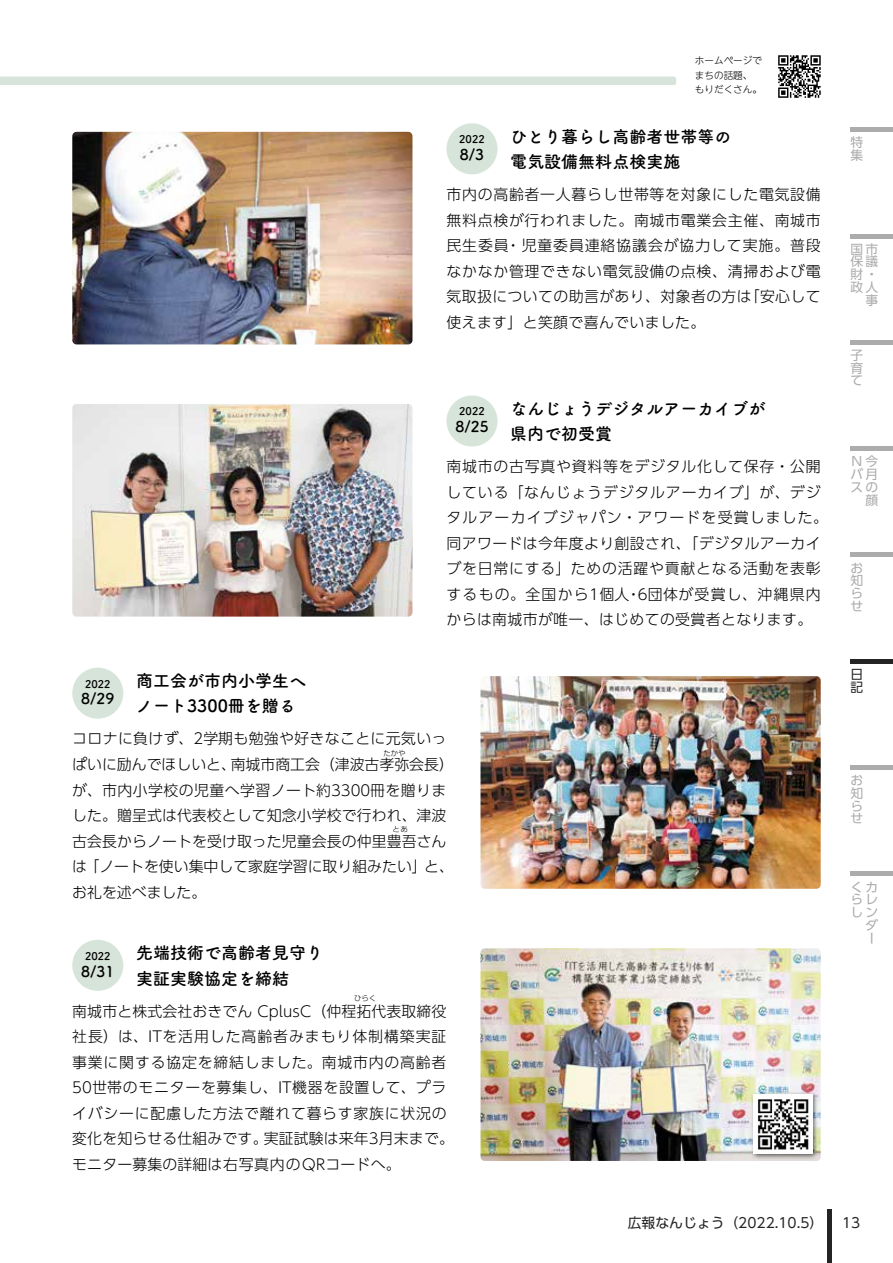
<style>
.page{position:relative;width:893px;height:1263px;background:#fff}
.page>*{position:absolute;margin:0;border:0;box-sizing:border-box;transform-origin:0 0}
.t1{font:700 16.95px/25.5px "Tsuku A Rd Gothic";color:#000}
.t2{font:300 14.85px/25.5px "UD Shin Go Pr 6 N";letter-spacing:.05em;color:#000}
.t3{font:300 14.85px/25.5px "UD Shin Go Pr 6 N";letter-spacing:.005em;color:#000}
.t4{font:300 14.85px/25.5px "UD Shin Go Pr 6 N";letter-spacing:.025em;color:#000;text-align:justify}
.t5{font:700 14.85px "Tsuku A Rd Gothic";color:#000}
.t6{font:13.8px "UD Shin Go Pr 6 N";color:#242424}
.t7{font:12.75px/12.8px "UD Shin Go Pr 6 N";color:#acacac;text-align:justify}
.t8{font:12.75px/12.8px "UD Shin Go Pr 6 N";color:#242424}
.t9{font:700 10.65px "Tsuku A Rd Gothic";color:#000}
.t10{font:300 9.6px/14.9px "UD Shin M Go Pr 6 N";color:#000}
.t11{font:300 7.5px "UD Shin Go Pr 6 N";letter-spacing:-.025em;color:#000}
</style>
<div class="page">
<div style="left:446px;top:395px;width:51px;height:51px;background:#d6e4da;border-radius:50%"></div>
<div style="left:72px;top:668px;width:51px;height:51px;background:#d6e4da;border-radius:50%"></div>
<div style="left:72px;top:940px;width:51px;height:51px;background:#d6e4da;border-radius:50%"></div>
<div style="left:446px;top:123px;width:51px;height:51px;background:#d6e4da;border-radius:50%"></div>
<img style="left:72px;top:132px;width:340px;height:212px">
<img style="left:72px;top:404px;width:340px;height:213px">
<img style="left:480px;top:676px;width:341px;height:213px">
<img style="left:480px;top:948px;width:341px;height:213px">
<img style="left:749px;top:1090px;width:72px;height:71px">
<img style="left:754px;top:1094px;width:59px;height:59px">
<div style="left:0;top:77px;width:676px;height:8px;background:#d6e4da"></div>
<svg style="left:778px;top:55px;width:43px;height:43px"></svg>
<hr style="left:827px;top:1210px;width:4px;height:53px;background:#242424">
<hr style="left:850px;top:128px;width:43px;height:4px;background:#acacac">
<hr style="left:850px;top:234px;width:43px;height:4px;background:#acacac">
<hr style="left:850px;top:340px;width:43px;height:4px;background:#acacac">
<div style="left:850px;top:446px;width:43px;height:5px;background:#acacac"></div>
<hr style="left:850px;top:553px;width:43px;height:4px;background:#acacac">
<hr style="left:850px;top:659px;width:43px;height:4px;background:#242424">
<div style="left:850px;top:765px;width:43px;height:5px;background:#acacac"></div>
<hr style="left:850px;top:872px;width:43px;height:4px;background:#acacac">
<p class="t9" style="left:459px;top:131px;width:27px">2022</p>
<p class="t5" style="left:460px;top:143px;width:26px">8/3</p>
<p class="t10" style="left:695px;top:52px;width:68px">ホームページでまちの話題、もりだくさん。</p>
<p class="t1" style="left:510px;top:122px;width:223px">ひとり暮らし高齢者世帯等の電気設備無料点検実施</p>
<p class="t4" style="left:446px;top:181px;width:376px">市内の高齢者一人暮らし世帯等を対象にした電気設備無料点検が行われました。南城市電業会主催、南城市民生委員・児童委員連絡協議会が協力して実施。普段なかなか管理できない電気設備の点検、清掃および電気取扱についての助言があり、対象者の方は「安心して使えます」と笑顔で喜んでいました。</p>
<p class="t9" style="left:459px;top:403px;width:27px">2022</p>
<p class="t5" style="left:455px;top:415px;width:35px">8/25</p>
<p class="t1" style="left:510px;top:395px;width:257px">なんじょうデジタルアーカイブが県内で初受賞</p>
<p class="t9" style="left:85px;top:675px;width:27px">2022</p>
<p class="t5" style="left:81px;top:687px;width:35px">8/29</p>
<p class="t1" style="left:136px;top:667px;width:172px">商工会が市内小学生へノート3300冊を贈る</p>
<p class="t2" style="left:446px;top:453px;width:383px">南城市の古写真や資料等をデジタル化して保存・公開している「なんじょうデジタルアーカイブ」が、デジタルアーカイブジャパン・アワードを受賞しました。同アワードは今年度より創設され、「デジタルアーカイブを日常にする」ための活躍や貢献となる活動を表彰するもの。全国から1個人・6団体が受賞し、沖縄県内からは南城市が唯一、はじめての受賞者となります。</p>
<p class="t3" style="left:72px;top:725px;width:383px">コロナに負けず、2学期も勉強や好きなことに元気いっぱいに励んでほしいと、南城市商工会（津波古孝弥会長）が、市内小学校の児童へ学習ノート約3300冊を贈りました。贈呈式は代表校として知念小学校で行われ、津波古会長からノートを受け取った児童会長の仲里豊吾さんは「ノートを使い集中して家庭学習に取り組みたい」と、お礼を述べました。</p>
<p class="t11" style="left:384px;top:747px;width:23px">たかや</p>
<p class="t11" style="left:392px;top:823px;width:17px">とあ</p>
<p class="t9" style="left:85px;top:947px;width:27px">2022</p>
<p class="t5" style="left:81px;top:959px;width:35px">8/31</p>
<p class="t1" style="left:136px;top:939px;width:189px">先端技術で高齢者見守り実証実験協定を締結</p>
<p class="t11" style="left:354px;top:992px;width:23px">ひらく</p>
<p class="t2" style="left:72px;top:998px;width:383px">南城市と株式会社おきでん CplusC（仲程拓代表取締役社長）は、ITを活用した高齢者みまもり体制構築実証事業に関する協定を締結しました。南城市内の高齢者<br>50世帯のモニターを募集し、IT機器を設置して、プライバシーに配慮した方法で離れて暮らす家族に状況の変化を知らせる仕組みです。実証試験は来年3月末まで。モニター募集の詳細は右写真内のQRコードへ。</p>
<p class="t7" style="left:850px;top:136px;width:14px">特集</p>
<p class="t7" style="left:850px;top:242px;width:29px">国市</p>
<p class="t7" style="left:850px;top:255px;width:29px">保議</p>
<p class="t7" style="left:850px;top:268px;width:24px">財・</p>
<p class="t7" style="left:850px;top:280px;width:29px">政人</p>
<p class="t7" style="left:865px;top:293px;width:14px">事</p>
<p class="t7" style="left:850px;top:348px;width:14px">子育て</p>
<p class="t7" style="left:850px;top:455px;width:29px;text-align:right">Ｎ今バ月スの顔</p>
<p class="t7" style="left:850px;top:561px;width:14px">お知らせ</p>
<p class="t8" style="left:850px;top:667px;width:14px">日記</p>
<p class="t7" style="left:850px;top:774px;width:14px">お知らせ</p>
<p class="t7" style="left:850px;top:880px;width:27px">くカ</p>
<p class="t7" style="left:850px;top:893px;width:28px">らレ</p>
<p class="t7" style="left:850px;top:905px;width:28px">しン</p>
<p class="t7" style="left:865px;top:918px;width:14px">ダ</p>
<p class="t7" style="left:865px;top:931px;width:9px">ー</p>
<p class="t6" style="left:628px;top:1212px;width:197px">広報なんじょう（2022.10.5）</p>
<p class="t6" style="left:842px;top:1212px;width:20px">13</p>
</div>
